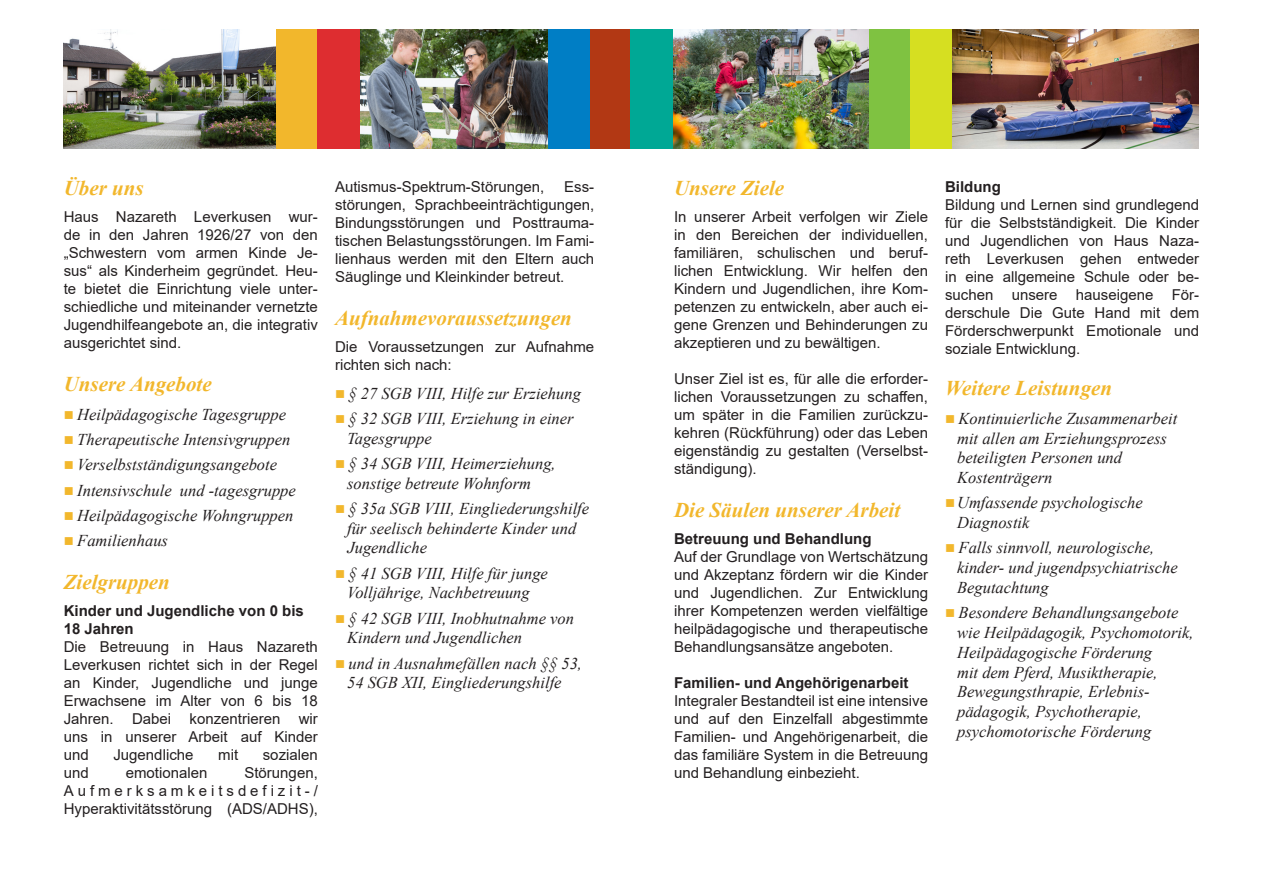
<style>
.page{position:relative;width:1263px;height:893px;background:#fff}
.page>*{position:absolute;margin:0;border:0;box-sizing:border-box;transform-origin:0 0}
.t1{font:italic 700 21px "Times New Roman";color:#f2b72c}
.t2{font:italic 16.5px/19.8px "Times New Roman";color:#231f20}
.t3{font:15px/18px "Arial";color:#231f20;text-align:justify}
.t4{font:700 15px/18px "Arial";color:#231f20}
.s1{color:#f2b72c}
</style>
<div class="page">
<div style="left:275px;top:30px;width:43px;height:119px;background:#f2b72c"></div>
<div style="left:318px;top:30px;width:42px;height:119px;background:#de2d30"></div>
<div style="left:588px;top:30px;width:42px;height:119px;background:#b23814"></div>
<div style="left:630px;top:30px;width:43px;height:119px;background:#00a895"></div>
<div style="left:867px;top:30px;width:43px;height:119px;background:#7fc241"></div>
<div style="left:548px;top:30px;width:42px;height:119px;background:#007ec5"></div>
<div style="left:910px;top:30px;width:42px;height:119px;background:#d6df21"></div>
<img style="left:673px;top:30px;width:195px;height:119px">
<img style="left:360px;top:30px;width:188px;height:119px">
<img style="left:64px;top:30px;width:211px;height:119px">
<img style="left:952px;top:30px;width:246px;height:119px">
<p class="t1" style="left:64px;top:173px;width:81px">Über uns</p>
<p class="t3" style="left:64px;top:208px;width:256px">Haus Nazareth Leverkusen wur&shy;de in den Jahren 1926/27 von den „Schwestern vom armen Kinde Je&shy;sus“ als Kinderheim gegründet. Heu&shy;te bietet die Einrichtung viele unter&shy;schiedliche und miteinander vernetzte Jugendhilfeangebote an, die integrativ ausgerichtet sind.</p>
<p class="t1" style="left:64px;top:369px;width:149px">Unsere Angebote</p>
<p class="t2" style="left:64px;top:404px;width:224px"><span class="s1">■</span> Heilpädagogische Tagesgruppe</p>
<p class="t2" style="left:64px;top:429px;width:228px"><span class="s1">■</span> Therapeutische Intensivgruppen</p>
<p class="t2" style="left:64px;top:455px;width:215px"><span class="s1">■</span> Verselbstständigungsangebote</p>
<p class="t2" style="left:64px;top:480px;width:234px"><span class="s1">■</span> Intensivschule und -tagesgruppe</p>
<p class="t2" style="left:64px;top:505px;width:231px"><span class="s1">■</span> Heilpädagogische Wohngruppen</p>
<p class="t2" style="left:64px;top:530px;width:106px"><span class="s1">■</span> Familienhaus</p>
<p class="t1" style="left:64px;top:567px;width:108px">Zielgruppen</p>
<p class="t4" style="left:64px;top:602px;width:242px">Kinder und Jugendliche von 0 bis<br>18 Jahren</p>
<p class="t3" style="left:64px;top:638px;width:256px">Die Betreuung in Haus Nazareth Leverkusen richtet sich in der Regel an Kinder, Jugendliche und junge Erwachsene im Alter von 6 bis 18<br>Jahren. Dabei konzentrieren wir uns in unserer Arbeit auf Kinder und</p>
<p class="t3" style="left:113px;top:746px;width:82px">Jugendliche</p>
<p class="t3" style="left:218px;top:746px;width:21px">mit</p>
<p class="t3" style="left:263px;top:746px;width:57px">sozialen</p>
<p class="t3" style="left:64px;top:764px;width:256px;text-indent:181px">Störungen, Aufmerksamkeitsdefizit-/ Hyperaktivitätsstörung (ADS/ADHS),</p>
<p class="t3" style="left:64px;top:764px;width:27px">und</p>
<p class="t3" style="left:126px;top:764px;width:83px">emotionalen</p>
<p class="t3" style="left:335px;top:177px;width:211px">Autismus-Spektrum-Störungen,</p>
<p class="t3" style="left:335px;top:177px;width:261px;text-indent:229px">Ess&shy;störungen, Sprachbeeinträchtigungen, Bindungsstörungen und Posttrauma&shy;tischen Belastungsstörungen. Im Fami&shy;lienhaus werden mit den Eltern auch Säuglinge und Kleinkinder betreut.</p>
<p class="t1" style="left:335px;top:303px;width:238px">Aufnahmevoraussetzungen</p>
<p class="t3" style="left:335px;top:337px;width:261px">Die Voraussetzungen zur Aufnahme richten sich nach:</p>
<p class="t2" style="left:335px;top:383px;width:247px"><span class="s1">■</span> § 27 SGB VIII, Hilfe zur Erziehung</p>
<p class="t2" style="left:347px;top:408px;width:228px;text-indent:-12px"><span class="s1">■</span> § 32 SGB VIII, Erziehung in einer<br>Tagesgruppe</p>
<p class="t2" style="left:347px;top:453px;width:210px;text-indent:-12px"><span class="s1">■</span> § 34 SGB VIII, Heimerziehung, sonstige betreute Wohnform</p>
<p class="t2" style="left:335px;top:498px;width:256px;text-align:center"><span class="s1">■</span> § 35a SGB VIII, Eingliederungshilfe für seelisch behinderte Kinder und</p>
<p class="t2" style="left:347px;top:538px;width:81px">Jugendliche</p>
<p class="t2" style="left:335px;top:563px;width:214px;text-align:center"><span class="s1">■</span> § 41 SGB VIII, Hilfe für junge<br>Volljährige, Nachbetreuung</p>
<p class="t2" style="left:347px;top:608px;width:228px;text-indent:-12px"><span class="s1">■</span> § 42 SGB VIII, Inobhutnahme von<br>Kindern und Jugendlichen</p>
<p class="t2" style="left:335px;top:653px;width:248px;text-align:center"><span class="s1">■</span> und in Ausnahmefällen nach §§ 53,<br>54 SGB XII, Eingliederungshilfe</p>
<p class="t1" style="left:674px;top:173px;width:112px">Unsere Ziele</p>
<p class="t3" style="left:674px;top:208px;width:256px">In unserer Arbeit verfolgen wir Ziele in den Bereichen der individuellen, familiären, schulischen und beruf&shy;lichen Entwicklung. Wir helfen den Kindern und Jugendlichen, ihre Kom&shy;petenzen zu entwickeln, aber auch ei&shy;gene Grenzen und Behinderungen zu akzeptieren und zu bewältigen.</p>
<p class="t3" style="left:674px;top:370px;width:256px">Unser Ziel ist es, für alle die erforder&shy;lichen Voraussetzungen zu schaffen, um später in die Familien zurückzu&shy;kehren (Rückführung) oder das Leben eigenständig zu gestalten (Verselbst&shy;ständigung).</p>
<p class="t1" style="left:674px;top:495px;width:228px">Die Säulen unserer Arbeit</p>
<p class="t4" style="left:674px;top:530px;width:199px">Betreuung und Behandlung</p>
<p class="t3" style="left:674px;top:548px;width:256px">Auf der Grundlage von Wertschätzung und Akzeptanz fördern wir die Kinder und Jugendlichen. Zur Entwicklung ihrer Kompetenzen werden vielfältige heilpädagogische und therapeutische Behandlungsansätze angeboten.</p>
<p class="t4" style="left:674px;top:674px;width:236px">Familien- und Angehörigenarbeit</p>
<p class="t3" style="left:674px;top:692px;width:256px">Integraler Bestandteil ist eine intensive und auf den Einzelfall abgestimmte Familien- und Angehörigenarbeit, die das familiäre System in die Betreuung und Behandlung einbezieht.</p>
<p class="t4" style="left:945px;top:178px;width:57px">Bildung</p>
<p class="t3" style="left:945px;top:195px;width:256px">Bildung und Lernen sind grundlegend für die Selbstständigkeit. Die Kinder und Jugendlichen von Haus Naza&shy;reth Leverkusen gehen entweder in eine allgemeine Schule oder be&shy;suchen unsere hauseigene För&shy;derschule Die Gute Hand mit dem Förderschwerpunkt Emotionale und soziale Entwicklung.</p>
<p class="t1" style="left:945px;top:373px;width:169px">Weitere Leistungen</p>
<p class="t2" style="left:957px;top:408px;width:222px;text-indent:-12px"><span class="s1">■</span> Kontinuierliche Zusammenarbeit mit allen am Erziehungsprozess beteiligten Personen und<br>Kostenträgern</p>
<p class="t2" style="left:957px;top:493px;width:187px;text-indent:-12px"><span class="s1">■</span>Umfassende psychologische<br>Diagnostik</p>
<p class="t2" style="left:957px;top:538px;width:222px;text-indent:-12px"><span class="s1">■</span> Falls sinnvoll, neurologische, kinder- und jugendpsychiatrische<br>Begutachtung</p>
<p class="t2" style="left:957px;top:602px;width:238px;text-indent:-12px"><span class="s1">■</span> Besondere Behandlungsangebote wie Heilpädagogik, Psychomotorik,<br>Heilpädagogische Förderung<br>mit dem Pferd, Musiktherapie,<br>Bewegungsthrapie, Erlebnis&shy;pädagogik, Psychotherapie, psychomotorische Förderung</p>
</div>
